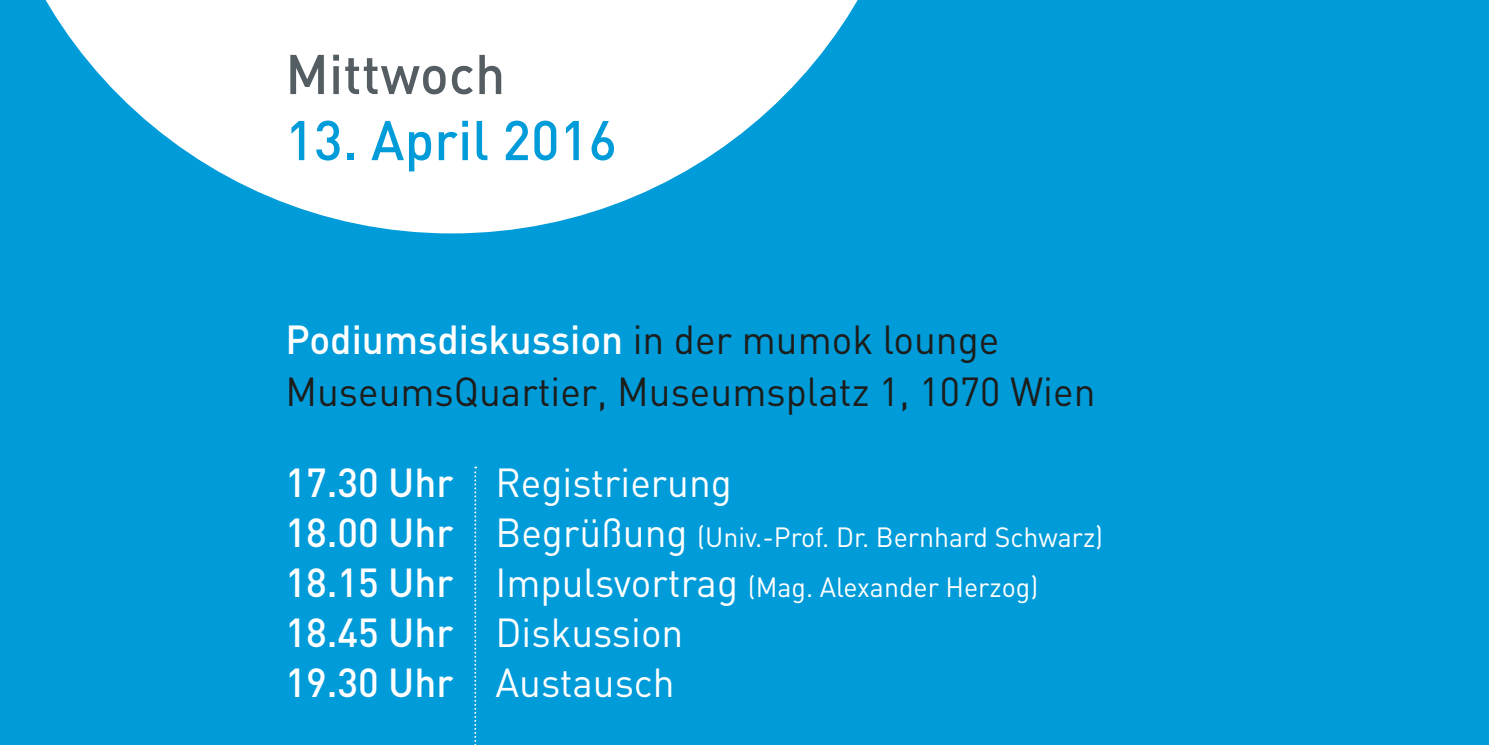
<style>
.page{position:relative;width:1489px;height:745px;background:#fff}
.page>*{position:absolute;margin:0;border:0;box-sizing:border-box;transform-origin:0 0}
.t1{font:500 55px "DIN";letter-spacing:.005em;color:#009bd9}
.t2{font:500 55px "DIN";letter-spacing:.005em;color:#535d62}
.t3{font:40px/52.5px "DIN";color:#1d1d1b}
.t4{font:40px/50px "DIN";color:#fff}
.t5{font:27.5px/50px "DIN";color:#fff}
.s1{font-weight:500;color:#fff}
.s2{font-weight:500}
.s3{font-weight:500;font-size:40px}
.s4{font-size:40px}
</style>
<div class="page">
<div style="left:0;top:0;width:1488px;height:744px;background:#009bd9"></div>
<svg style="left:474px;top:466px;width:2px;height:279px"></svg>
<svg style="left:45px;top:0;width:813px;height:233px;fill:#fff"></svg>
<h1 class="t2" style="left:285px;top:39px;width:221px">Mittwoch</h1>
<h1 class="t1" style="left:285px;top:105px;width:333px">13. April 2016</h1>
<h2 class="t3" style="left:285px;top:312px;width:811px"><span class="s1">Podiumsdiskussion</span> in der mumok lounge<br>MuseumsQuartier, Museumsplatz 1, 1070 Wien</h2>
<h2 class="t4" style="left:285px;top:456px;width:448px"><span class="s2">17.30 Uhr</span> Registrierung</h2>
<p class="t5" style="left:285px;top:511px;width:819px"><span class="s3">18.00 Uhr</span> <span class="s4">Begrüßung</span> (Univ.-Prof. Dr. Bernhard Schwarz)<br><span class="s3">18.15 Uhr</span> <span class="s4">Impulsvortrag</span> (Mag. Alexander Herzog)</p>
<h2 class="t4" style="left:285px;top:606px;width:399px"><span class="s2">18.45 Uhr</span> Diskussion<br><span class="s2">19.30 Uhr</span> Austausch</h2>
</div>
